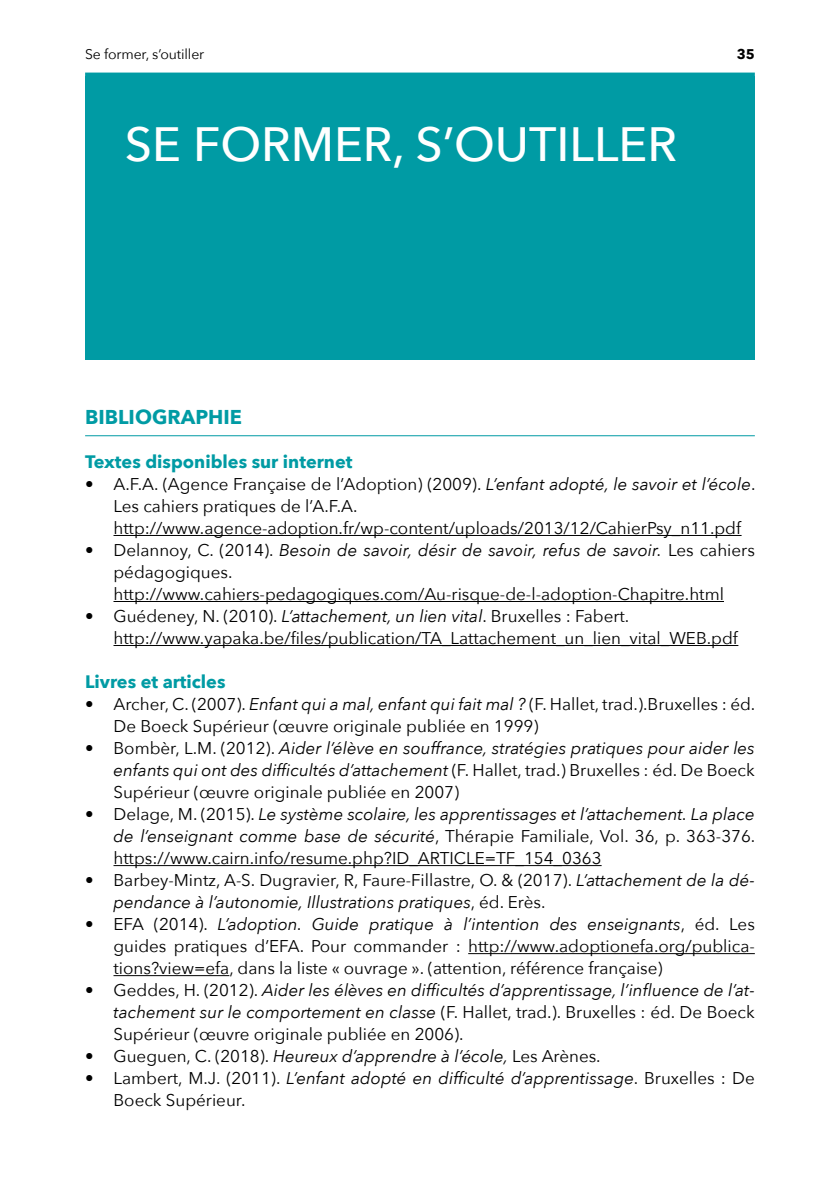
<style>
.page{position:relative;width:840px;height:1191px;background:#fff}
.page>*{position:absolute;margin:0;border:0;box-sizing:border-box;transform-origin:0 0}
.t1{font:500 48px "Avenir Next";color:#fff}
.t2{font:700 20px "Avenir Next";color:#009ba4}
.t3{font:700 18px "Avenir Next";color:#009ba4}
.t4{font:17px/22px "Avenir Next";color:#000}
.t5{font:italic 17px/22px "Avenir Next";color:#000;text-align:justify}
.t6{font:14px "Avenir Next";letter-spacing:-.01em;color:#000}
.t7{font:700 14px "Avenir Next";color:#000}
.s1{font-style:italic}
.s2{font-style:normal}
</style>
<div class="page">
<div style="left:85px;top:73px;width:669px;height:8px;background:#009ba4"></div>
<hr style="left:85px;top:435px;width:669px;height:1px;background:#009ba4">
<hr style="left:113px;top:535px;width:628px;height:1px;background:#000">
<hr style="left:113px;top:601px;width:610px;height:1px;background:#000">
<hr style="left:113px;top:645px;width:625px;height:1px;background:#000">
<hr style="left:113px;top:865px;width:488px;height:1px;background:#000">
<hr style="left:468px;top:953px;width:286px;height:1px;background:#000">
<hr style="left:113px;top:975px;width:116px;height:1px;background:#000">
<div style="left:85px;top:77px;width:669px;height:283px;background:#009ba4"></div>
<p class="t6" style="left:85px;top:43px;width:120px">Se former, s’outiller</p>
<p class="t7" style="left:736px;top:42px;width:20px">35</p>
<h1 class="t1" style="left:125px;top:104px;width:553px">SE FORMER, S’OUTILLER</h1>
<p class="t2" style="left:85px;top:400px;width:158px">BIBLIOGRAPHIE</p>
<p class="t3" style="left:85px;top:446px;width:269px">Textes disponibles sur internet</p>
<p class="t4" style="left:113px;top:472px;width:643px;text-indent:-28px">• A.F.A. (Agence Française de l’Adoption) (2009). <span class="s1">L’enfant adopté, le savoir et l’école</span>.<br>Les cahiers pratiques de l’A.F.A. http://www.agence-adoption.fr/wp-content/uploads/2013/12/CahierPsy_n11.pdf</p>
<p class="t4" style="left:113px;top:538px;width:642px;text-indent:-28px">• Delannoy, C. (2014). <span class="s1">Besoin de savoir, désir de savoir, refus de savoir.</span> Les cahiers pédagogiques. http://www.cahiers-pedagogiques.com/Au-risque-de-l-adoption-Chapitre.html</p>
<p class="t4" style="left:113px;top:604px;width:625px;text-indent:-28px">• Guédeney, N. (2010). <span class="s1">L’attachement, un lien vital</span>. Bruxelles : Fabert. http://www.yapaka.be/files/publication/TA_Lattachement_un_lien_vital_WEB.pdf</p>
<p class="t3" style="left:85px;top:666px;width:142px">Livres et articles</p>
<p class="t4" style="left:113px;top:692px;width:643px;text-indent:-28px">• Archer, C. (2007). <span class="s1">Enfant qui a mal, enfant qui fait mal ?</span> (F. Hallet, trad.).Bruxelles : éd.<br>De Boeck Supérieur (œuvre originale publiée en 1999)</p>
<p class="t5" style="left:113px;top:736px;width:642px;text-indent:-28px"><span class="s2">• Bombèr, L.M. (2012).</span> Aider l’élève en souffrance, stratégies pratiques pour aider les enfants qui ont des difficultés d’attachement <span class="s2">(F. Hallet, trad.) Bruxelles : éd. De Boeck Supérieur (œuvre originale publiée en 2007)</span></p>
<p class="t4" style="left:113px;top:802px;width:643px;text-align:justify;text-indent:-28px">• Delage, M. (2015). <span class="s1">Le système scolaire, les apprentissages et l’attachement. La place de l’enseignant comme base de sécurité</span>, Thérapie Familiale, Vol. 36, p. 363-376. https://www.cairn.info/resume.php?ID_ARTICLE=TF_154_0363</p>
<p class="t4" style="left:113px;top:868px;width:642px;text-indent:-28px">• Barbey-Mintz, A-S. Dugravier, R, Faure-Fillastre, O. &amp; (2017). <span class="s1">L’attachement de la dé&shy;pendance à l’autonomie, Illustrations pratiques</span>, éd. Erès.</p>
<p class="t4" style="left:113px;top:912px;width:642px;text-align:justify;text-indent:-28px">• EFA (2014). <span class="s1">L’adoption. Guide pratique à l’intention des enseignants</span>, éd. Les guides pratiques d’EFA. Pour commander : http://www.adoptionefa.org/publica&shy;tions?view=efa, dans la liste « ouvrage ». (attention, référence française)</p>
<p class="t5" style="left:113px;top:978px;width:642px;text-indent:-28px"><span class="s2">• Geddes, H. (2012).</span> Aider les élèves en difficultés d’apprentissage, l’influence de l’at&shy;tachement sur le comportement en classe <span class="s2">(F. Hallet, trad.). Bruxelles : éd. De Boeck Supérieur (œuvre originale publiée en 2006).</span></p>
<p class="t4" style="left:85px;top:1044px;width:517px">• Gueguen, C. (2018). <span class="s1">Heureux d’apprendre à l’école,</span> Les Arènes.</p>
<p class="t4" style="left:113px;top:1066px;width:642px;text-indent:-28px">• Lambert, M.J. (2011). <span class="s1">L’enfant adopté en difficulté d’apprentissage</span>. Bruxelles : De<br>Boeck Supérieur.</p>
</div>
